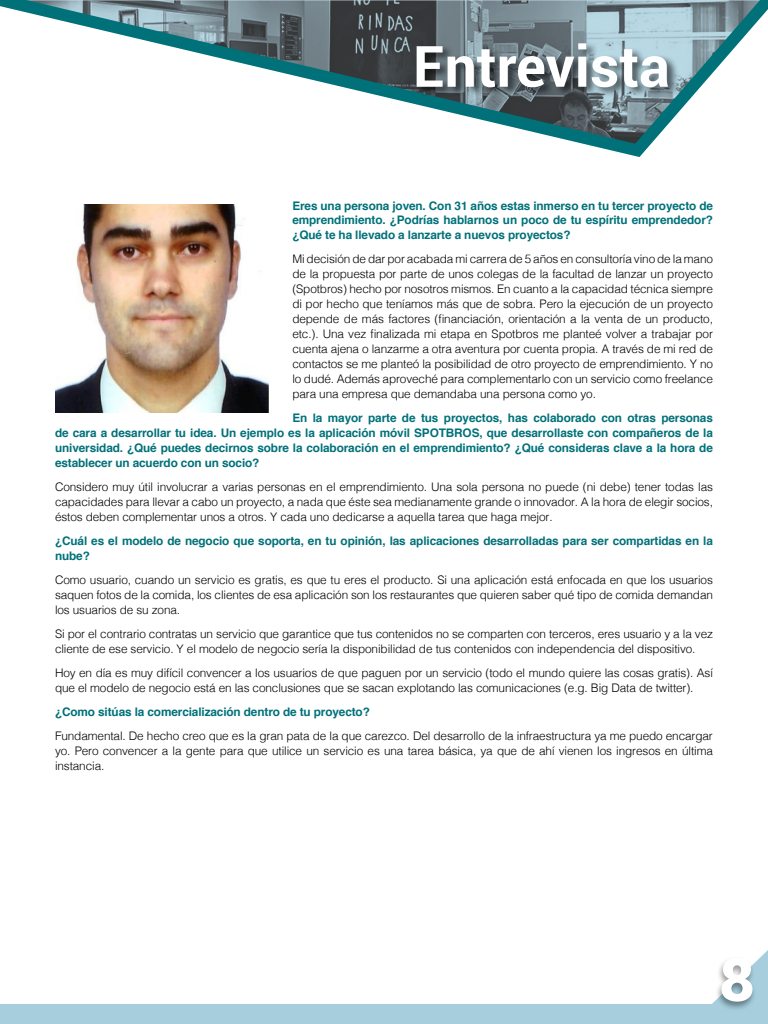
<style>
.page{position:relative;width:768px;height:1024px;background:#fff}
.page>*{position:absolute;margin:0;border:0;box-sizing:border-box;transform-origin:0 0}
.t1{font:900 60px "Roboto";color:#fff}
.t2{font:700 57px "Roboto";color:#fff}
.t3{font:300 11.8px/15px "Helvetica";letter-spacing:-.01em;color:#000;text-align:justify}
.t4{font:700 11.8px/15px "Helvetica";letter-spacing:-.01em;color:#007179;text-align:justify}
</style>
<div class="page">
<div style="left:0;top:1004px;width:768px;height:20px;background:#a6cedd"></div>
<svg style="left:712px;top:950px;width:56px;height:54px"></svg>
<div style="left:715px;top:956px;width:42px;height:55px;background:#000;opacity:.4"></div>
<svg style="left:0;top:0;width:768px;height:157px"></svg>
<div style="left:415px;top:41px;width:264px;height:56px;background:#000;opacity:.6"></div>
<img style="left:55px;top:204px;width:214px;height:208px">
<h2 class="t2" style="left:413px;top:26px;width:258px">Entrevista</h2>
<p class="t4" style="left:292px;top:199px;width:422px;line-height:14.5px">Eres una persona joven. Con 31 años estas inmerso en tu tercer proyecto de emprendimiento. ¿Podrías hablarnos un poco de tu espíritu emprendedor? ¿Qué te ha llevado a lanzarte a nuevos proyectos?</p>
<p class="t3" style="left:292px;top:250px;width:422px">Mi decisión de dar por acabada mi carrera de 5 años en consultoría vino de la mano de la propuesta por parte de unos colegas de la facultad de lanzar un proyecto (Spotbros) hecho por nosotros mismos. En cuanto a la capacidad técnica siempre di por hecho que teníamos más que de sobra. Pero la ejecución de un proyecto depende de más factores (financiación, orientación a la venta de un producto, etc.). Una vez finalizada mi etapa en Spotbros me planteé volver a trabajar por cuenta ajena o lanzarme a otra aventura por cuenta propia. A través de mi red de contactos se me planteó la posibilidad de otro proyecto de emprendimiento. Y no lo dudé. Además aproveché para complementarlo con un servicio como freelance para una empresa que demandaba una persona como yo.</p>
<p class="t4" style="left:55px;top:410px;width:660px;text-indent:237px">En la mayor parte de tus proyectos, has colaborado con otras personas de cara a desarrollar tu idea. Un ejemplo es la aplicación móvil SPOTBROS, que desarrollaste con compañeros de la universidad. ¿Qué puedes decirnos sobre la colaboración en el emprendimiento? ¿Qué consideras clave a la hora de establecer un acuerdo con un socio?</p>
<p class="t3" style="left:55px;top:478px;width:660px">Considero muy útil involucrar a varias personas en el emprendimiento. Una sola persona no puede (ni debe) tener todas las capacidades para llevar a cabo un proyecto, a nada que éste sea medianamente grande o innovador. A la hora de elegir socios, éstos deben complementar unos a otros. Y cada uno dedicarse a aquella tarea que haga mejor.</p>
<p class="t4" style="left:55px;top:533px;width:660px">¿Cuál es el modelo de negocio que soporta, en tu opinión, las aplicaciones desarrolladas para ser compartidas en la nube?</p>
<p class="t3" style="left:55px;top:571px;width:660px">Como usuario, cuando un servicio es gratis, es que tu eres el producto. Si una aplicación está enfocada en que los usuarios saquen fotos de la comida, los clientes de esa aplicación son los restaurantes que quieren saber qué tipo de comida demandan los usuarios de su zona.</p>
<p class="t3" style="left:55px;top:625px;width:660px">Si por el contrario contratas un servicio que garantice que tus contenidos no se comparten con terceros, eres usuario y a la vez cliente de ese servicio. Y el modelo de negocio sería la disponibilidad de tus contenidos con independencia del dispositivo.</p>
<p class="t3" style="left:55px;top:664px;width:660px">Hoy en día es muy difícil convencer a los usuarios de que paguen por un servicio (todo el mundo quiere las cosas gratis). Así que el modelo de negocio está en las conclusiones que se sacan explotando las comunicaciones (e.g. Big Data de twitter).</p>
<p class="t4" style="left:55px;top:704px;width:316px">¿Como sitúas la comercialización dentro de tu proyecto?</p>
<p class="t3" style="left:55px;top:727px;width:659px">Fundamental. De hecho creo que es la gran pata de la que carezco. Del desarrollo de la infraestructura ya me puedo encargar yo. Pero convencer a la gente para que utilice un servicio es una tarea básica, ya que de ahí vienen los ingresos en última instancia.</p>
<h1 class="t1" style="left:719px;top:937px;width:36px">8</h1>
</div>
